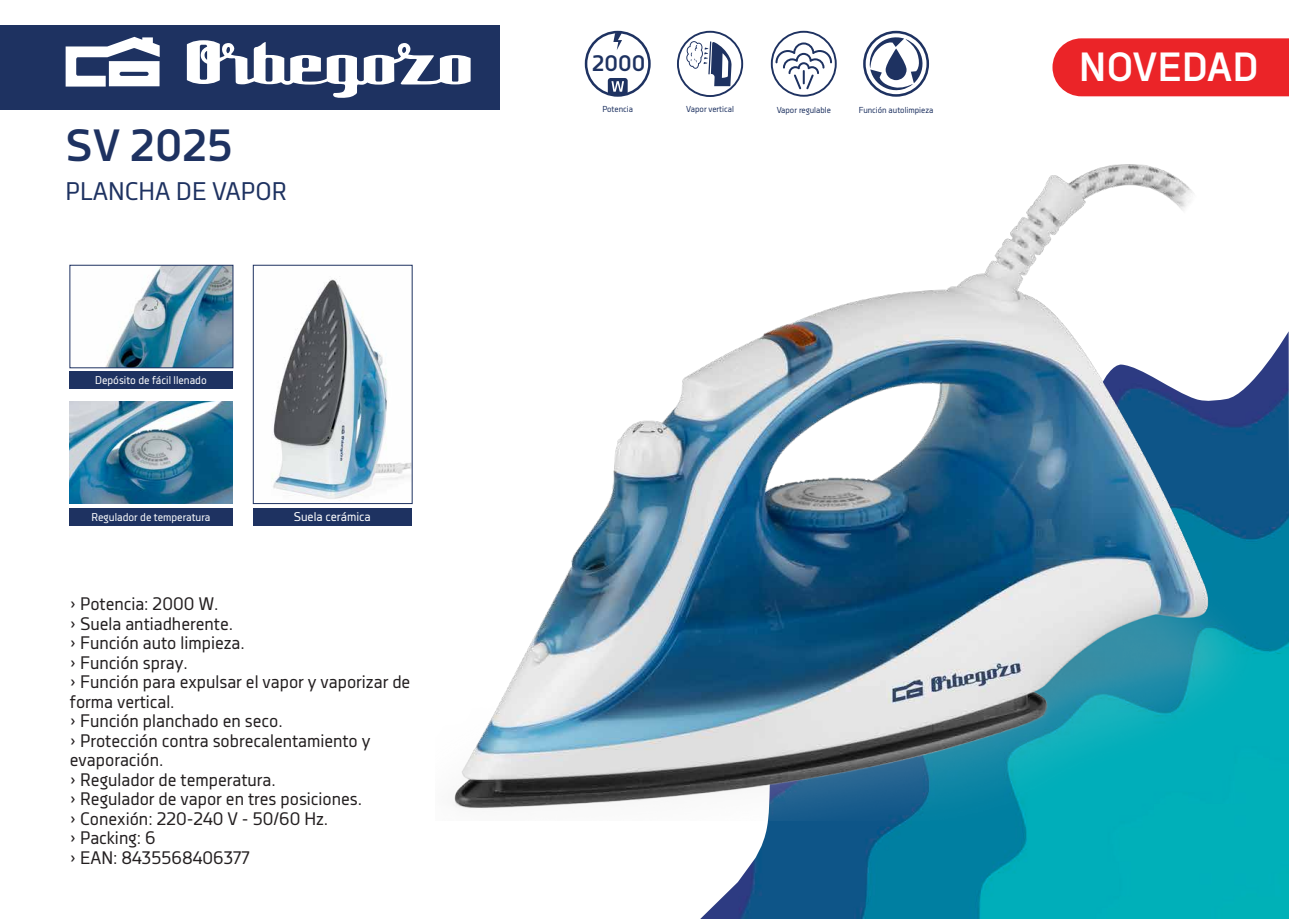
<style>
.page{position:relative;width:1289px;height:919px;background:#fff}
.page>*{position:absolute;margin:0;border:0;box-sizing:border-box;transform-origin:0 0}
.t1{font:700 44.85px "Decima Nova";color:#1e3261}
.t2{font:700 40.5px "Decima Nova";color:#fff}
.t3{font:25.35px "Decima Nova";color:#1e3261}
.t4{font:700 22.35px "Decima Nova";color:#1e3261}
.t5{font:18px/19.5px "Decima Nova";color:#231f20}
.t6{font:12.6px "Decima Nova";color:#fff}
.t7{font:11.25px "Decima Nova";color:#fff}
.t8{font:8.55px "Decima Nova";color:#1e3261}
</style>
<div class="page">
<img style="left:701px;top:332px;width:587px;height:586px">
<div style="left:0;top:25px;width:500px;height:85px;background:#1e3261"></div>
<svg style="left:66px;top:37px;width:94px;height:50px"></svg>
<svg style="left:187px;top:40px;width:283px;height:58px"></svg>
<div style="left:1052px;top:38px;width:236px;height:58px;background:#eb2428"></div>
<svg style="left:585px;top:31px;width:65px;height:66px"></svg>
<svg style="left:863px;top:31px;width:66px;height:66px"></svg>
<svg style="left:677px;top:31px;width:66px;height:66px"></svg>
<svg style="left:770px;top:31px;width:66px;height:66px"></svg>
<div style="left:253px;top:508px;width:158px;height:17px;background:#1e3261"></div>
<div style="left:69px;top:508px;width:163px;height:17px;background:#1e3261"></div>
<div style="left:69px;top:371px;width:163px;height:18px;background:#1e3261"></div>
<img style="left:271px;top:279px;width:139px;height:220px">
<div style="left:253px;top:265px;width:159px;height:239px;border:1px solid #1e3261"></div>
<img style="left:106px;top:267px;width:125px;height:99px">
<div style="left:69px;top:265px;width:164px;height:103px;border:1px solid #1e3261"></div>
<img style="left:70px;top:401px;width:163px;height:102px">
<img style="left:453px;top:164px;width:803px;height:656px">
<h1 class="t1" style="left:66px;top:120px;width:169px">SV 2025</h1>
<h3 class="t3" style="left:66px;top:177px;width:223px">PLANCHA DE VAPOR</h3>
<p class="t7" style="left:95px;top:373px;width:113px">Depósito de fácil llenado</p>
<p class="t7" style="left:91px;top:510px;width:120px">Regulador de temperatura</p>
<p class="t6" style="left:294px;top:509px;width:78px">Suela cerámica</p>
<p class="t5" style="left:70px;top:594px;width:342px">› Potencia: 2000 W.<br>› Suela antiadherente.<br>› Función auto limpieza.<br>› Función spray.<br>› Función para expulsar el vapor y vaporizar de forma vertical.<br>› Función planchado en seco.<br>› Protección contra sobrecalentamiento y evaporación.<br>› Regulador de temperatura.<br>› Regulador de vapor en tres posiciones.<br>› Conexión: 220-240 V - 50/60 Hz.<br>› Packing: 6<br>› EAN: 8435568406377</p>
<p class="t4" style="left:592px;top:50px;width:55px">2000</p>
<h2 class="t2" style="left:1078px;top:44px;width:181px">NOVEDAD</h2>
<p class="t8" style="left:602px;top:104px;width:32px">Potencia</p>
<p class="t8" style="left:686px;top:104px;width:49px">Vapor vertical</p>
<p class="t8" style="left:776px;top:105px;width:56px">Vapor regulable</p>
<p class="t8" style="left:858px;top:105px;width:76px">Función autolimpieza</p>
</div>
